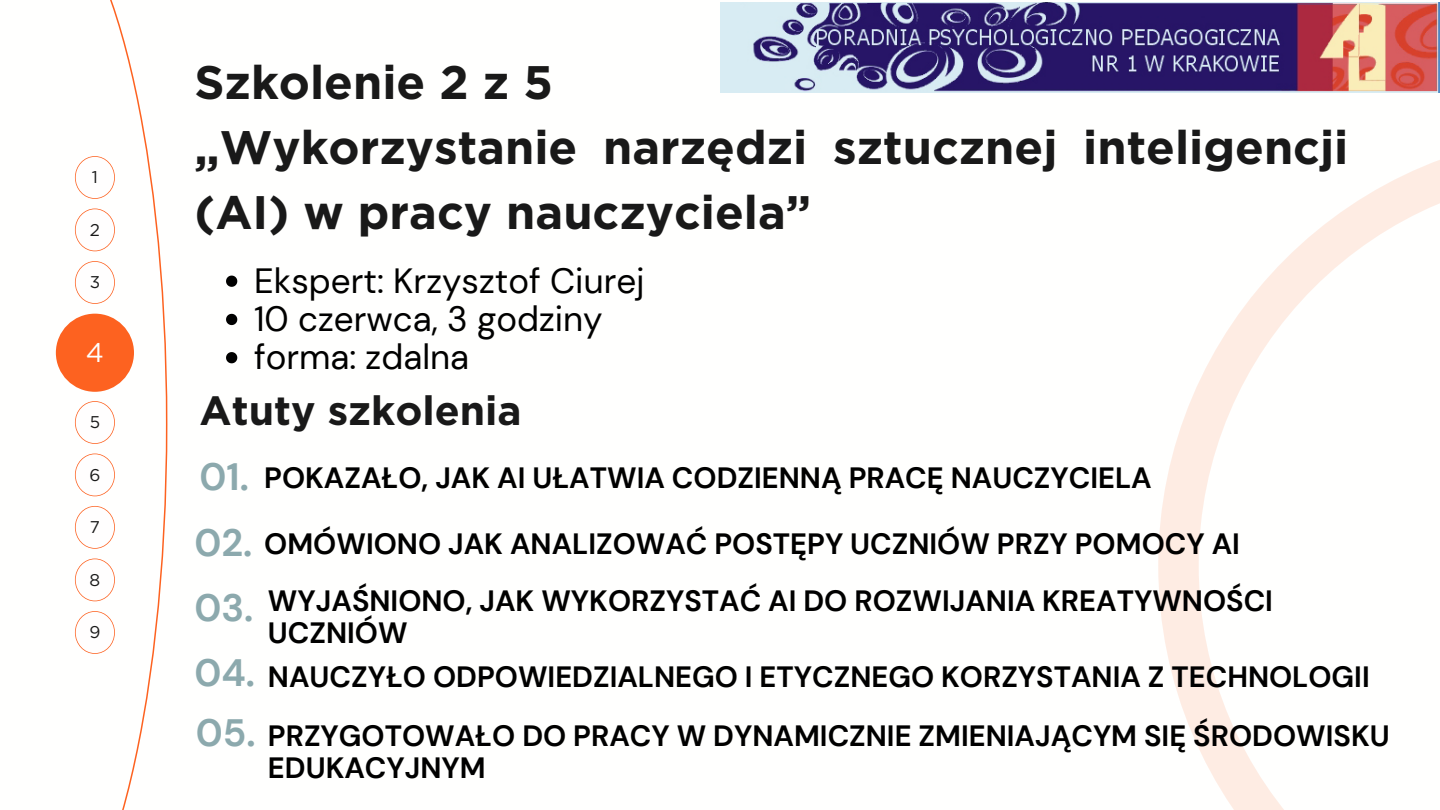
<style>
.page{position:relative;width:1440px;height:810px;background:#fff}
.page>*{position:absolute;margin:0;border:0;box-sizing:border-box;transform-origin:0 0}
.t1{font:700 47px/65.2px "Gotham";color:#191919}
.t2{font:700 40.8px "Gotham";color:#191919}
.t3{font:700 38.1px "DM Sans";color:#8ca9ad}
.t4{font:35px "DM Sans";color:#000}
.t5{font:700 29.3px/32px "DM Sans";color:#000}
.t6{font:27px "Gotham";color:#fffefe}
.t7{font:17px "Gotham";color:#191919}
</style>
<div class="page">
<svg style="left:55px;top:0;width:112px;height:810px"></svg>
<div style="left:56px;top:314px;width:78px;height:78px;background:#fd6220;border-radius:50%"></div>
<svg style="left:75px;top:261px;width:40px;height:43px"></svg>
<svg style="left:75px;top:156px;width:40px;height:43px"></svg>
<svg style="left:75px;top:401px;width:40px;height:43px"></svg>
<svg style="left:75px;top:209px;width:40px;height:42px"></svg>
<svg style="left:75px;top:506px;width:40px;height:43px"></svg>
<svg style="left:75px;top:454px;width:40px;height:42px"></svg>
<svg style="left:75px;top:559px;width:40px;height:42px"></svg>
<svg style="left:75px;top:611px;width:40px;height:43px"></svg>
<svg style="left:1158px;top:160px;width:282px;height:650px"></svg>
<img style="left:720px;top:2px;width:720px;height:90px">
<svg style="left:226px;top:276px;width:11px;height:11px"></svg>
<svg style="left:226px;top:314px;width:11px;height:11px"></svg>
<svg style="left:226px;top:352px;width:11px;height:11px"></svg>
<p class="t7" style="left:92px;top:167px;width:8px">1</p>
<p class="t7" style="left:90px;top:219px;width:12px">2</p>
<p class="t7" style="left:90px;top:272px;width:12px">3</p>
<p class="t6" style="left:86px;top:336px;width:20px">4</p>
<p class="t7" style="left:90px;top:412px;width:12px">5</p>
<p class="t7" style="left:89px;top:464px;width:12px">6</p>
<p class="t7" style="left:90px;top:517px;width:12px">7</p>
<p class="t7" style="left:90px;top:569px;width:12px">8</p>
<p class="t7" style="left:89px;top:622px;width:12px">9</p>
<p class="t1" style="left:195px;top:49px;width:1155px">Szkolenie 2 z 5<br>„Wykorzystanie narzędzi sztucznej inteligencji (AI) w pracy nauczyciela”</p>
<h1 class="t4" style="left:254px;top:258px;width:392px">Ekspert: Krzysztof Ciurej</h1>
<p class="t4" style="left:254px;top:296px;width:350px">10 czerwca, 3 godziny</p>
<p class="t4" style="left:254px;top:335px;width:216px">forma: zdalna</p>
<p class="t2" style="left:200px;top:385px;width:324px">Atuty szkolenia</p>
<h3 class="t3" style="left:200px;top:452px;width:51px">01.</h3>
<h2 class="t3" style="left:195px;top:518px;width:59px">02.</h2>
<p class="t5" style="left:264px;top:462px;width:889px">POKAZAŁO, JAK AI UŁATWIA CODZIENNĄ PRACĘ NAUCZYCIELA</p>
<h2 class="t5" style="left:264px;top:528px;width:977px">OMÓWIONO JAK ANALIZOWAĆ POSTĘPY UCZNIÓW PRZY POMOCY AI</h2>
<p class="t3" style="left:195px;top:583px;width:60px">03.</p>
<p class="t5" style="left:268px;top:585px;width:1007px">WYJAŚNIONO, JAK WYKORZYSTAĆ AI DO ROZWIJANIA KREATYWNOŚCI<br>UCZNIÓW</p>
<h2 class="t3" style="left:195px;top:648px;width:62px">04.</h2>
<h2 class="t5" style="left:268px;top:661px;width:1103px">NAUCZYŁO ODPOWIEDZIALNEGO I ETYCZNEGO KORZYSTANIA Z TECHNOLOGII</h2>
<p class="t3" style="left:196px;top:708px;width:61px">05.</p>
<h2 class="t5" style="left:268px;top:720px;width:1123px">PRZYGOTOWAŁO DO PRACY W DYNAMICZNIE ZMIENIAJĄCYM SIĘ ŚRODOWISKU<br>EDUKACYJNYM</h2>
</div>
